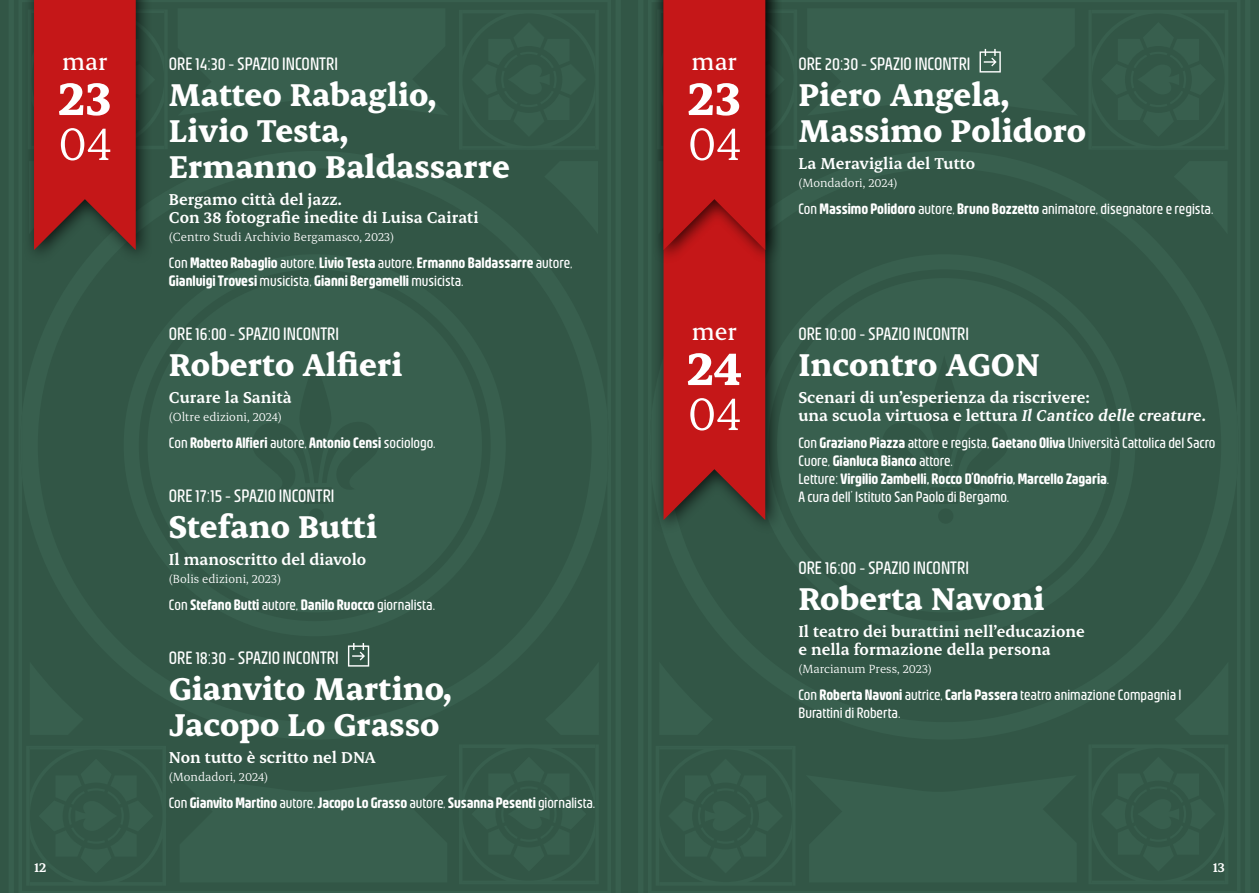
<style>
.page{position:relative;width:1259px;height:893px;background:#fff}
.page>*{position:absolute;margin:0;border:0;box-sizing:border-box;transform-origin:0 0}
.t1{font:700 54px "Erode";color:#fff}
.t2{font:54px "Erode";color:#fff}
.t3{font:700 36px/36px "Erode";color:#fff}
.t4{font:500 27px "Erode";color:#fff}
.t5{font:600 18px/18px "Erode";color:#fff}
.t6{font:18px "Bevellier";color:#fff}
.t7{font:15px/18px "Bevellier";color:#fff}
.t8{font:600 15px/18px "Bevellier";color:#fff}
.t9{font:600 15px "Erode";color:#fff}
.t10{font:13.5px "Erode";color:#fff}
.s1{font-weight:400}
.s2{font-weight:600}
.s3{font-style:italic}
</style>
<div class="page">
<div style="left:0;top:0;width:629px;height:893px;background:#325646"></div>
<div style="left:629px;top:0;width:630px;height:893px;background:#325646"></div>
<div style="left:652px;top:0;width:130px;height:535px;background:#000;opacity:.75"></div>
<svg style="left:663px;top:265px;width:102px;height:255px;background:#b01d1c"></svg>
<svg style="left:30px;top:0;width:116px;height:250px;background:#a3201e"></svg>
<div style="left:652px;top:0;width:130px;height:265px;background:#000;opacity:.75"></div>
<svg style="left:657px;top:0;width:125px;height:250px;background:#a41d1c"></svg>
<svg style="left:348px;top:643px;width:21px;height:24px"></svg>
<svg style="left:979px;top:48px;width:22px;height:25px"></svg>
<h3 class="t4" style="left:62px;top:46px;width:47px">mar</h3>
<h1 class="t1" style="left:58px;top:65px;width:55px">23</h1>
<h1 class="t2" style="left:58px;top:112px;width:55px">04</h1>
<p class="t6" style="left:169px;top:53px;width:171px">ORE 14:30 - SPAZIO INCONTRI</p>
<h2 class="t3" style="left:169px;top:75px;width:343px">Matteo Rabaglio,<br>Livio Testa,<br>Ermanno Baldassarre</h2>
<p class="t5" style="left:169px;top:190px;width:311px">Bergamo città del jazz.<br>Con 38 fotografie inedite di Luisa Cairati</p>
<p class="t10" style="left:169px;top:229px;width:227px">(Centro Studi Archivio Bergamasco, 2023)</p>
<p class="t8" style="left:169px;top:253px;width:405px"><span class="s1">Con</span> Matteo Rabaglio <span class="s1">autore,</span> Livio Testa <span class="s1">autore,</span> Ermanno Baldassarre <span class="s1">autore,<br></span>Gianluigi Trovesi <span class="s1">musicista,</span> Gianni Bergamelli <span class="s1">musicista.</span></p>
<p class="t6" style="left:169px;top:323px;width:172px">ORE 16:00 - SPAZIO INCONTRI</p>
<h2 class="t3" style="left:169px;top:345px;width:235px">Roberto Alfieri</h2>
<p class="t5" style="left:169px;top:388px;width:124px">Curare la Sanità</p>
<p class="t10" style="left:169px;top:409px;width:115px">(Oltre edizioni, 2024)</p>
<p class="t8" style="left:169px;top:433px;width:268px"><span class="s1">Con</span> Roberto Alfieri <span class="s1">autore,</span> Antonio Censi <span class="s1">sociologo.</span></p>
<p class="t6" style="left:169px;top:485px;width:167px">ORE 17:15 - SPAZIO INCONTRI</p>
<h2 class="t3" style="left:169px;top:507px;width:210px">Stefano Butti</h2>
<p class="t5" style="left:169px;top:550px;width:199px">Il manoscritto del diavolo</p>
<p class="t10" style="left:169px;top:571px;width:114px">(Bolis edizioni, 2023)</p>
<p class="t8" style="left:169px;top:595px;width:268px"><span class="s1">Con</span> Stefano Butti <span class="s1">autore,</span> Danilo Ruocco <span class="s1">giornalista.</span></p>
<p class="t6" style="left:169px;top:647px;width:171px">ORE 18:30 - SPAZIO INCONTRI</p>
<h2 class="t3" style="left:169px;top:669px;width:284px">Gianvito Martino,<br>Jacopo Lo Grasso</h2>
<p class="t5" style="left:169px;top:748px;width:208px">Non tutto è scritto nel DNA</p>
<p class="t10" style="left:169px;top:769px;width:101px">(Mondadori, 2024)</p>
<p class="t8" style="left:169px;top:793px;width:428px"><span class="s1">Con</span> Gianvito Martino <span class="s1">autore,</span> Jacopo Lo Grasso <span class="s1">autore,</span> Susanna Pesenti <span class="s1">giornalista.</span></p>
<h3 class="t4" style="left:691px;top:46px;width:47px">mar</h3>
<h1 class="t1" style="left:687px;top:65px;width:55px">23</h1>
<h1 class="t2" style="left:688px;top:112px;width:55px">04</h1>
<h3 class="t4" style="left:692px;top:316px;width:47px">mer</h3>
<h1 class="t1" style="left:687px;top:335px;width:56px">24</h1>
<h1 class="t2" style="left:688px;top:382px;width:55px">04</h1>
<p class="t6" style="left:798px;top:53px;width:174px">ORE 20:30 - SPAZIO INCONTRI</p>
<h2 class="t3" style="left:798px;top:75px;width:289px">Piero Angela,<br>Massimo Polidoro</h2>
<p class="t5" style="left:798px;top:154px;width:178px">La Meraviglia del Tutto</p>
<p class="t10" style="left:798px;top:175px;width:101px">(Mondadori, 2024)</p>
<p class="t7" style="left:798px;top:200px;width:416px">Con <span class="s2">Massimo Polidoro</span> autore, <span class="s2">Bruno Bozzetto</span> animatore, disegnatore e regista.</p>
<p class="t6" style="left:798px;top:323px;width:172px">ORE 10:00 - SPAZIO INCONTRI</p>
<h2 class="t3" style="left:798px;top:345px;width:243px">Incontro AGON</h2>
<p class="t5" style="left:798px;top:388px;width:409px">Scenari di un’esperienza da riscrivere:<br>una scuola virtuosa e lettura <span class="s3">Il Cantico delle creature</span>.</p>
<p class="t7" style="left:798px;top:434px;width:419px">Con <span class="s2">Graziano Piazza</span> attore e regista, <span class="s2">Gaetano Oliva</span> Università Cattolica del Sacro Cuore, <span class="s2">Gianluca Bianco</span> attore.<br>Letture: <span class="s2">Virgilio Zambelli, Rocco D’Onofrio, Marcello Zagaria</span>.<br>A cura dell’ Istituto San Paolo di Bergamo.</p>
<p class="t6" style="left:798px;top:557px;width:172px">ORE 16:00 - SPAZIO INCONTRI</p>
<h2 class="t3" style="left:798px;top:579px;width:248px">Roberta Navoni</h2>
<p class="t5" style="left:798px;top:622px;width:288px">Il teatro dei burattini nell’educazione e nella formazione della persona</p>
<p class="t10" style="left:798px;top:661px;width:135px">(Marcianum Press, 2023)</p>
<p class="t7" style="left:798px;top:686px;width:385px">Con <span class="s2">Roberta Navoni</span> autrice, <span class="s2">Carla Passera</span> teatro animazione Compagnia I<br>Burattini di Roberta.</p>
<p class="t9" style="left:34px;top:858px;width:14px">12</p>
<p class="t9" style="left:1212px;top:858px;width:14px">13</p>
</div>
